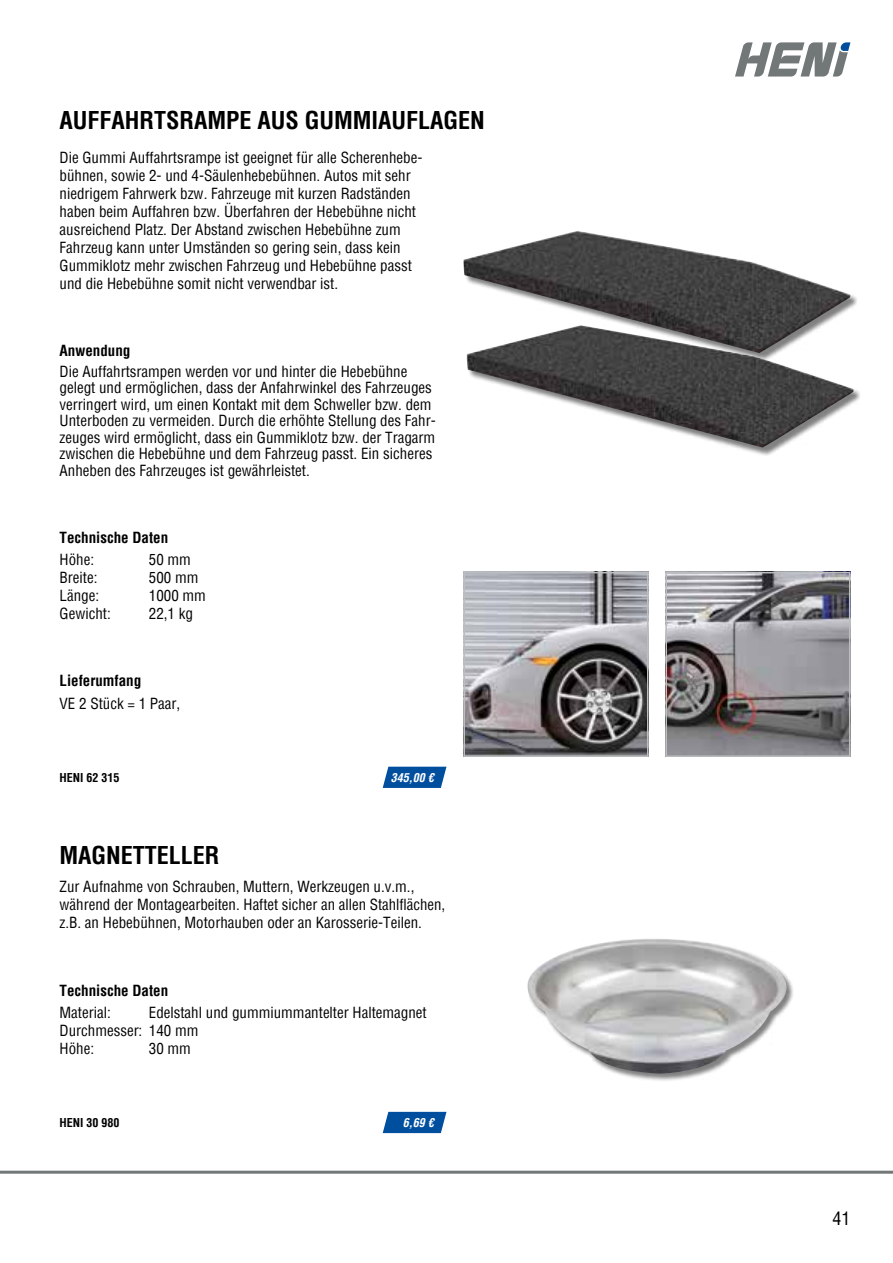
<style>
.page{position:relative;width:893px;height:1263px;background:#fff}
.page>*{position:absolute;margin:0;border:0;box-sizing:border-box;transform-origin:0 0}
.t1{font:700 condensed 24px "Helvetica";color:#000}
.t2{font:condensed 18px "Helvetica";color:#000}
.t3{font:condensed 15px/18px "Helvetica";color:#000}
.t4{font:700 condensed 15px "Helvetica";color:#000}
.t5{font:700 condensed 12px "Helvetica";color:#000}
.t6{font:italic 700 condensed 12px "Helvetica";color:#fff}
</style>
<div class="page">
<svg style="left:735px;top:42px;width:115px;height:35px"></svg>
<hr style="left:0;top:1171px;width:893px;height:3px;background:#727777">
<img style="left:463px;top:231px;width:387px;height:94px">
<div style="left:468px;top:327px;width:393px;height:129px;background:#000;opacity:.5"></div>
<img style="left:467px;top:325px;width:387px;height:123px">
<img style="left:668px;top:575px;width:179px;height:179px">
<div style="left:665px;top:572px;width:185px;height:185px;border:2px solid #babebe"></div>
<img style="left:466px;top:575px;width:179px;height:179px">
<div style="left:463px;top:572px;width:185px;height:185px;border:2px solid #babebe"></div>
<div style="left:528px;top:939px;width:266px;height:142px;background:#000;opacity:.5"></div>
<img style="left:527px;top:939px;width:261px;height:135px">
<svg style="left:383px;top:1112px;width:63px;height:21px"></svg>
<svg style="left:383px;top:767px;width:63px;height:21px"></svg>
<h1 class="t1" style="left:60px;top:104px;width:427px">AUFFAHRTSRAMPE AUS GUMMIAUFLAGEN</h1>
<p class="t3" style="left:60px;top:148px;width:364px">Die Gummi Auffahrtsrampe ist geeignet für alle Scherenhebe&shy;bühnen, sowie 2- und 4-Säulenhebebühnen. Autos mit sehr niedrigem Fahrwerk bzw. Fahrzeuge mit kurzen Radständen haben beim Auffahren bzw. Überfahren der Hebebühne nicht ausreichend Platz. Der Abstand zwischen Hebebühne zum Fahrzeug kann unter Umständen so gering sein, dass kein Gummiklotz mehr zwischen Fahrzeug und Hebebühne passt und die Hebebühne somit nicht verwendbar ist.</p>
<p class="t4" style="left:60px;top:341px;width:72px">Anwendung</p>
<p class="t3" style="left:60px;top:363px;width:378px;line-height:16.5px">Die Auffahrtsrampen werden vor und hinter die Hebebühne gelegt und ermöglichen, dass der Anfahrwinkel des Fahrzeuges verringert wird, um einen Kontakt mit dem Schweller bzw. dem Unterboden zu vermeiden. Durch die erhöhte Stellung des Fahr&shy;zeuges wird ermöglicht, dass ein Gummiklotz bzw. der Tragarm zwischen die Hebebühne und dem Fahrzeug passt. Ein sicheres Anheben des Fahrzeuges ist gewährleistet.</p>
<p class="t4" style="left:60px;top:528px;width:110px">Technische Daten</p>
<p class="t3" style="left:60px;top:550px;width:36px">Höhe:</p>
<p class="t3" style="left:149px;top:550px;width:44px">50 mm</p>
<p class="t3" style="left:60px;top:568px;width:39px">Breite:</p>
<p class="t3" style="left:149px;top:568px;width:51px">500 mm</p>
<p class="t3" style="left:60px;top:586px;width:41px">Länge:</p>
<p class="t3" style="left:149px;top:586px;width:59px">1000 mm</p>
<p class="t3" style="left:60px;top:604px;width:53px">Gewicht:</p>
<p class="t3" style="left:149px;top:604px;width:46px">22,1 kg</p>
<p class="t4" style="left:60px;top:671px;width:83px">Lieferumfang</p>
<p class="t3" style="left:60px;top:694px;width:122px">VE 2 Stück = 1 Paar,</p>
<p class="t5" style="left:60px;top:769px;width:62px">HENI 62 315</p>
<p class="t6" style="left:391px;top:769px;width:44px">345,00 €</p>
<h1 class="t1" style="left:60px;top:839px;width:162px">MAGNETTELLER</h1>
<p class="t3" style="left:60px;top:878px;width:387px">Zur Aufnahme von Schrauben, Muttern, Werkzeugen u.v.m., während der Montagearbeiten. Haftet sicher an allen Stahlflächen, z.B. an Hebebühnen, Motorhauben oder an Karosserie-Teilen.</p>
<p class="t4" style="left:60px;top:980px;width:110px">Technische Daten</p>
<p class="t3" style="left:60px;top:1003px;width:53px">Material:</p>
<p class="t3" style="left:60px;top:1003px;width:369px;text-indent:89px">Edelstahl und gummiummantelter Haltemagnet<br>Durchmesser: 140 mm<br>Höhe:</p>
<p class="t3" style="left:149px;top:1039px;width:44px">30 mm</p>
<p class="t5" style="left:60px;top:1115px;width:62px">HENI 30 980</p>
<p class="t6" style="left:403px;top:1115px;width:32px">6,69 €</p>
<p class="t2" style="left:832px;top:1206px;width:19px">41</p>
</div>
